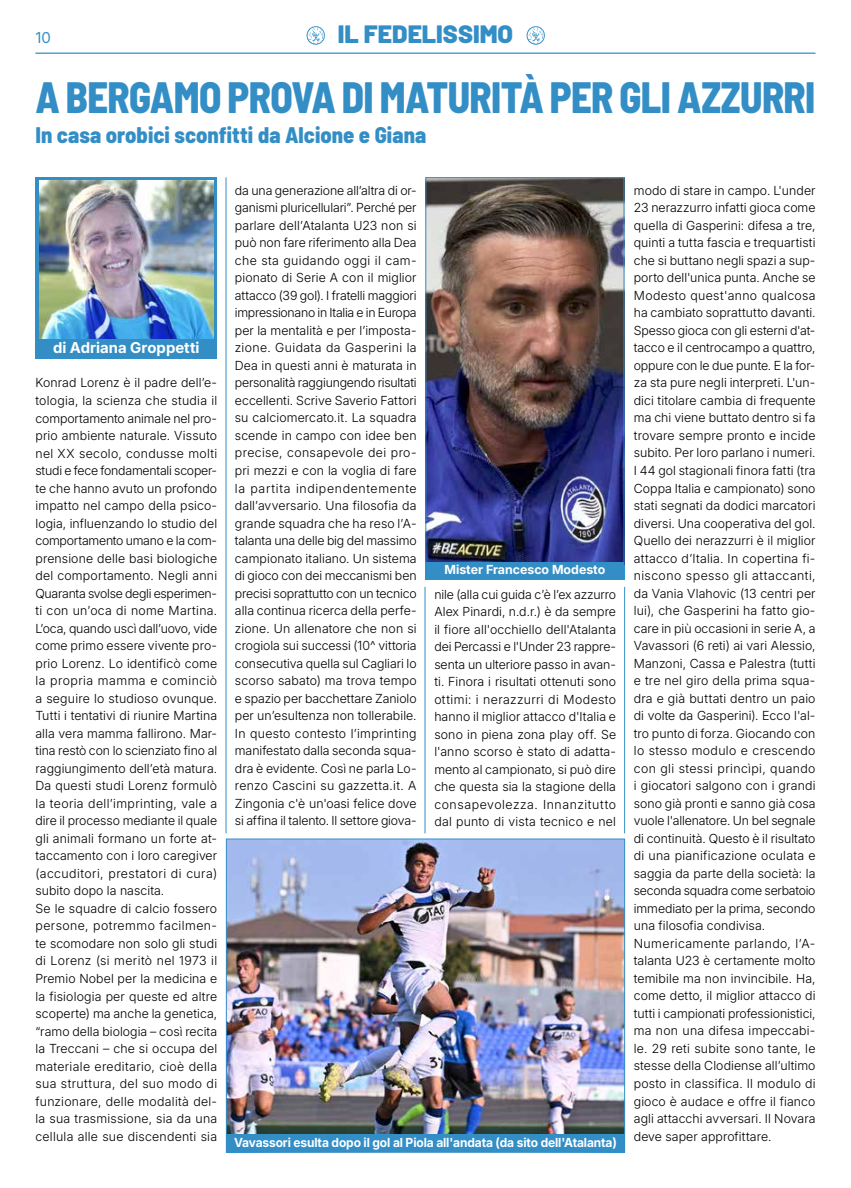
<style>
.page{position:relative;width:851px;height:1188px;background:#fff}
.page>*{position:absolute;margin:0;border:0;box-sizing:border-box;transform-origin:0 0}
.t1{font:800 semi-condensed 43.75px "Barlow";letter-spacing:-.015em;color:#348ec6;scale:.93 1}
.t2{font:900 25px "Barlow";color:#348ec6}
.t3{font:800 semi-condensed 22.5px "Barlow";color:#348ec6}
.t4{font:700 15px "Inter 18 pt";color:#fff}
.t5{font:15px "Inter 18 pt";color:#348ec6}
.t6{font:300 12.5px/17.5px "Inter 18 pt";letter-spacing:.01em;color:#000}
.t7{font:700 12.5px "Inter 18 pt";letter-spacing:-.01em;color:#fff}
</style>
<div class="page">
<hr style="left:35px;top:53px;width:780px;height:1px;background:#348ec6">
<img style="left:306px;top:27px;width:18px;height:17px">
<img style="left:526px;top:27px;width:18px;height:17px">
<hr style="left:226px;top:177px;width:1px;height:656px;background:#348ec6">
<hr style="left:424px;top:586px;width:1px;height:247px;background:#348ec6">
<hr style="left:624px;top:586px;width:1px;height:247px;background:#348ec6">
<div style="left:35px;top:177px;width:182px;height:182px;background:#348ec6"></div>
<img style="left:39px;top:181px;width:174px;height:157px">
<img style="left:228px;top:840px;width:395px;height:294px">
<div style="left:226px;top:1134px;width:398px;height:17px;background:#348ec6"></div>
<img style="left:427px;top:179px;width:195px;height:382px">
<div style="left:425px;top:177px;width:199px;height:402px;border:1px solid #348ec6"></div>
<div style="left:425px;top:561px;width:199px;height:18px;background:#348ec6"></div>
<p class="t5" style="left:35px;top:26px;width:17px">10</p>
<h2 class="t2" style="left:338px;top:16px;width:177px">IL FEDELISSIMO</h2>
<h1 class="t1" style="left:35px;top:65px;width:840px">A BERGAMO PROVA DI MATURITÀ PER GLI AZZURRI</h1>
<h3 class="t3" style="left:35px;top:118px;width:392px">In casa orobici sconfitti da Alcione e Giana</h3>
<p class="t4" style="left:53px;top:336px;width:148px">di Adriana Groppetti</p>
<p class="t6" style="left:35px;top:374px;width:183px">Konrad Lorenz è il padre dell’e&shy;tologia, la scienza che studia il comportamento animale nel pro&shy;prio ambiente naturale. Vissuto nel XX secolo, condusse molti studi e fece fondamentali scoper&shy;te che hanno avuto un profondo impatto nel campo della psico&shy;logia, influenzando lo studio del comportamento umano e la com&shy;prensione delle basi biologiche del comportamento. Negli anni<br>Quaranta svolse degli esperimen&shy;ti con un’oca di nome Martina.<br>L’oca, quando uscì dall’uovo, vide come primo essere vivente pro&shy;prio Lorenz. Lo identificò come la propria mamma e cominciò a seguire lo studioso ovunque.<br>Tutti i tentativi di riunire Martina alla vera mamma fallirono. Mar&shy;tina restò con lo scienziato fino al raggiungimento dell’età matura.<br>Da questi studi Lorenz formulò la teoria dell’imprinting, vale a dire il processo mediante il quale gli animali formano un forte at&shy;taccamento con i loro caregiver (accuditori, prestatori di cura) subito dopo la nascita.<br>Se le squadre di calcio fossero persone, potremmo facilmen&shy;te scomodare non solo gli studi di Lorenz (si meritò nel 1973 il<br>Premio Nobel per la medicina e la fisiologia per queste ed altre scoperte) ma anche la genetica, “ramo della biologia – così recita la Treccani – che si occupa del materiale ereditario, cioè della sua struttura, del suo modo di funzionare, delle modalità del&shy;la sua trasmissione, sia da una cellula alle sue discendenti sia</p>
<p class="t6" style="left:235px;top:181px;width:183px;text-align:justify">da una generazione all’altra di or&shy;ganismi pluricellulari”. Perché per parlare dell’Atalanta U23 non si può non fare riferimento alla Dea che sta guidando oggi il cam&shy;pionato di Serie A con il miglior attacco (39 gol). I fratelli maggiori impressionano in Italia e in Europa per la mentalità e per l’imposta&shy;zione. Guidata da Gasperini la Dea in questi anni è maturata in personalità raggiungendo risultati eccellenti. Scrive Saverio Fattori su calciomercato.it. La squadra scende in campo con idee ben precise, consapevole dei pro&shy;pri mezzi e con la voglia di fare la partita indipendentemente dall’avversario. Una filosofia da grande squadra che ha reso l’A&shy;talanta una delle big del massimo campionato italiano. Un sistema di gioco con dei meccanismi ben precisi soprattutto con un tecnico alla continua ricerca della perfe&shy;zione. Un allenatore che non si crogiola sui successi (10^ vittoria consecutiva quella sul Cagliari lo scorso sabato) ma trova tempo e spazio per bacchettare Zaniolo per un’esultenza non tollerabile.<br>In questo contesto l’imprinting manifestato dalla seconda squa&shy;dra è evidente. Così ne parla Lo&shy;renzo Cascini su gazzetta.it. A Zingonia c'è un'oasi felice dove si affina il talento. Il settore giova-</p>
<p class="t7" style="left:444px;top:559px;width:162px">Mister Francesco Modesto</p>
<p class="t6" style="left:434px;top:585px;width:183px;text-align:justify">nile (alla cui guida c’è l’ex azzurro Alex Pinardi, n.d.r.) è da sempre il fiore all'occhiello dell'Atalanta dei Percassi e l'Under 23 rappre&shy;senta un ulteriore passo in avan&shy;ti. Finora i risultati ottenuti sono ottimi: i nerazzurri di Modesto hanno il miglior attacco d'Italia e sono in piena zona play off. Se l'anno scorso è stato di adatta&shy;mento al campionato, si può dire che questa sia la stagione della consapevolezza. Innanzitutto dal punto di vista tecnico e nel</p>
<p class="t7" style="left:234px;top:1132px;width:384px">Vavassori esulta dopo il gol al Piola all'andata (da sito dell'Atalanta)</p>
<p class="t6" style="left:633px;top:181px;width:183px">modo di stare in campo. L'under<br>23 nerazzurro infatti gioca come quella di Gasperini: difesa a tre, quinti a tutta fascia e trequartisti che si buttano negli spazi a sup&shy;porto dell'unica punta. Anche se<br>Modesto quest'anno qualcosa ha cambiato soprattutto davanti.<br>Spesso gioca con gli esterni d'at&shy;tacco e il centrocampo a quattro, oppure con le due punte. E la for&shy;za sta pure negli interpreti. L'un&shy;dici titolare cambia di frequente ma chi viene buttato dentro si fa trovare sempre pronto e incide subito. Per loro parlano i numeri.<br>I 44 gol stagionali finora fatti (tra<br>Coppa Italia e campionato) sono stati segnati da dodici marcatori diversi. Una cooperativa del gol.<br>Quello dei nerazzurri è il miglior attacco d’Italia. In copertina fi&shy;niscono spesso gli attaccanti, da Vania Vlahovic (13 centri per lui), che Gasperini ha fatto gio&shy;care in più occasioni in serie A, a<br>Vavassori (6 reti) ai vari Alessio,<br>Manzoni, Cassa e Palestra (tutti e tre nel giro della prima squa&shy;dra e già buttati dentro un paio di volte da Gasperini). Ecco l'al&shy;tro punto di forza. Giocando con lo stesso modulo e crescendo con gli stessi princìpi, quando i giocatori salgono con i grandi sono già pronti e sanno già cosa vuole l'allenatore. Un bel segnale di continuità. Questo è il risultato di una pianificazione oculata e saggia da parte della società: la seconda squadra come serbatoio immediato per la prima, secondo una filosofia condivisa.<br>Numericamente parlando, l’A&shy;talanta U23 è certamente molto temibile ma non invincibile. Ha, come detto, il miglior attacco di tutti i campionati professionistici, ma non una difesa impeccabi&shy;le. 29 reti subite sono tante, le stesse della Clodiense all’ultimo posto in classifica. Il modulo di gioco è audace e offre il fianco agli attacchi avversari. Il Novara deve saper approfittare.</p>
</div>
